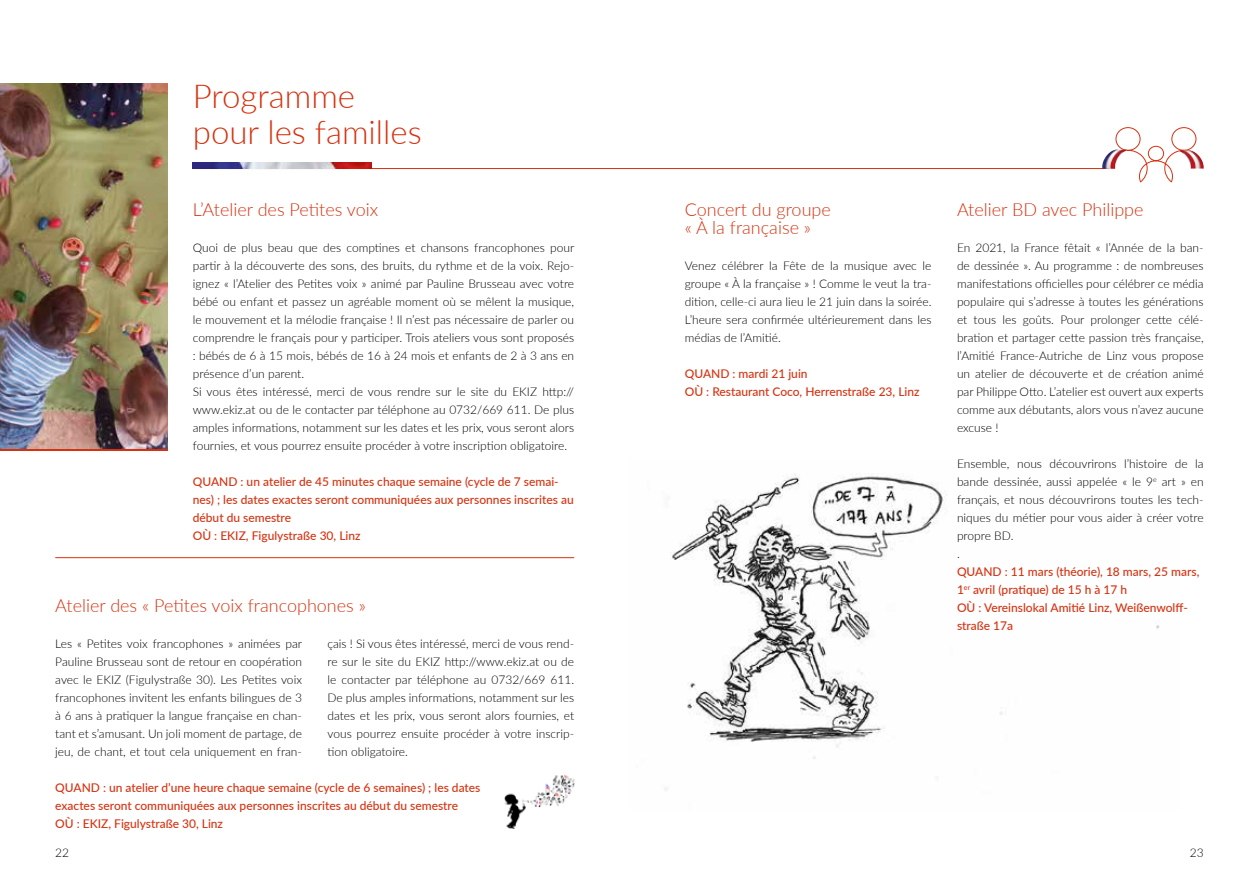
<style>
.page{position:relative;width:1259px;height:893px;background:#fff}
.page>*{position:absolute;margin:0;border:0;box-sizing:border-box;transform-origin:0 0}
.t1{font:300 33px/36px "Lato";color:#d63210}
.t2{font:300 18px/18px "Lato";color:#d63210}
.t3{font:300 12px/18px "Lato";color:#000;text-align:justify}
.t4{font:500 12px/18px "Lato";color:#d63210}
</style>
<div class="page">
<img style="left:665px;top:473px;width:495px;height:317px">
<img style="left:0;top:83px;width:167px;height:366px">
<hr style="left:194px;top:168px;width:915px;height:1px;background:#d63210">
<img style="left:192px;top:162px;width:179px;height:7px">
<hr style="left:55px;top:557px;width:519px;height:1px;background:#d63210">
<svg style="left:1115px;top:127px;width:82px;height:56px"></svg>
<img style="left:1102px;top:149px;width:26px;height:20px">
<img style="left:1177px;top:150px;width:26px;height:19px">
<img style="left:505px;top:775px;width:69px;height:53px">
<h1 class="t1" style="left:193px;top:77px;width:230px">Programme pour les familles</h1>
<h2 class="t2" style="left:193px;top:200px;width:187px">L’Atelier des Petites voix</h2>
<p class="t3" style="left:193px;top:238px;width:383px;text-align:left">Quoi de plus beau que des comptines et chansons francophones pour partir à la découverte des sons, des bruits, du rythme et de la voix. Rejo&shy;ignez « l’Atelier des Petites voix » animé par Pauline Brusseau avec votre bébé ou enfant et passez un agréable moment où se mêlent la musique, le mouvement et la mélodie française ! Il n’est pas nécessaire de parler ou comprendre le français pour y participer. Trois ateliers vous sont proposés : bébés de 6 à 15 mois, bébés de 16 à 24 mois et enfants de 2 à 3 ans en présence d’un parent.<br>Si vous êtes intéressé, merci de vous rendre sur le site du EKIZ http:// www.ekiz.at ou de le contacter par téléphone au 0732/669 611. De plus amples informations, notamment sur les dates et les prix, vous seront alors fournies, et vous pourrez ensuite procéder à votre inscription obligatoire.</p>
<p class="t4" style="left:193px;top:472px;width:382px">QUAND : un atelier de 45 minutes chaque semaine (cycle de 7 semai&shy;nes) ; les dates exactes seront communiquées aux personnes inscrites au début du semestre<br>OÙ : EKIZ, Figulystraße 30, Linz</p>
<h2 class="t2" style="left:55px;top:596px;width:312px">Atelier des « Petites voix francophones »</h2>
<p class="t3" style="left:55px;top:634px;width:248px">Les « Petites voix francophones » animées par Pauline Brusseau sont de retour en coopération avec le EKIZ (Figulystraße 30). Les Petites voix francophones invitent les enfants bilingues de 3 à 6 ans à pratiquer la langue française en chan&shy;tant et s’amusant. Un joli moment de partage, de jeu, de chant, et tout cela uniquement en fran-</p>
<p class="t3" style="left:327px;top:634px;width:248px">çais ! Si vous êtes intéressé, merci de vous rend&shy;re sur le site du EKIZ http://www.ekiz.at ou de le contacter par téléphone au 0732/669 611.<br>De plus amples informations, notamment sur les dates et les prix, vous seront alors fournies, et vous pourrez ensuite procéder à votre inscrip&shy;tion obligatoire.</p>
<p class="t4" style="left:55px;top:778px;width:427px">QUAND : un atelier d’une heure chaque semaine (cycle de 6 semaines) ; les dates exactes seront communiquées aux personnes inscrites au début du semestre<br>OÙ : EKIZ, Figulystraße 30, Linz</p>
<h2 class="t2" style="left:685px;top:200px;width:148px">Concert du groupe « À la française »</h2>
<p class="t3" style="left:685px;top:256px;width:248px">Venez célébrer la Fête de la musique avec le groupe « À la française » ! Comme le veut la tra&shy;dition, celle-ci aura lieu le 21 juin dans la soirée.<br>L’heure sera confirmée ultérieurement dans les médias de l’Amitié.</p>
<p class="t4" style="left:685px;top:364px;width:236px">QUAND : mardi 21 juin<br>OÙ : Restaurant Coco, Herrenstraße 23, Linz</p>
<h2 class="t2" style="left:957px;top:200px;width:188px">Atelier BD avec Philippe</h2>
<p class="t3" style="left:957px;top:238px;width:248px">En 2021, la France fêtait « l’Année de la ban&shy;de dessinée ». Au programme : de nombreuses manifestations officielles pour célébrer ce média populaire qui s’adresse à toutes les générations et tous les goûts. Pour prolonger cette célé&shy;bration et partager cette passion très française, l’Amitié France-Autriche de Linz vous propose un atelier de découverte et de création animé par Philippe Otto. L’atelier est ouvert aux experts comme aux débutants, alors vous n’avez aucune excuse !</p>
<p class="t3" style="left:957px;top:454px;width:248px;text-align:left">Ensemble, nous découvrirons l’histoire de la bande dessinée, aussi appelée « le 9<sup>e</sup> art » en français, et nous découvrirons toutes les tech&shy;niques du métier pour vous aider à créer votre propre BD.<br>.</p>
<p class="t4" style="left:957px;top:562px;width:244px">QUAND : 11 mars (théorie), 18 mars, 25 mars,<br>1<sup>er</sup> avril (pratique) de 15 h à 17 h<br>OÙ : Vereinslokal Amitié Linz, Weißenwolff&shy;straße 17a</p>
<p class="t3" style="left:55px;top:843px;width:15px">22</p>
<p class="t3" style="left:1189px;top:843px;width:15px">23</p>
</div>
